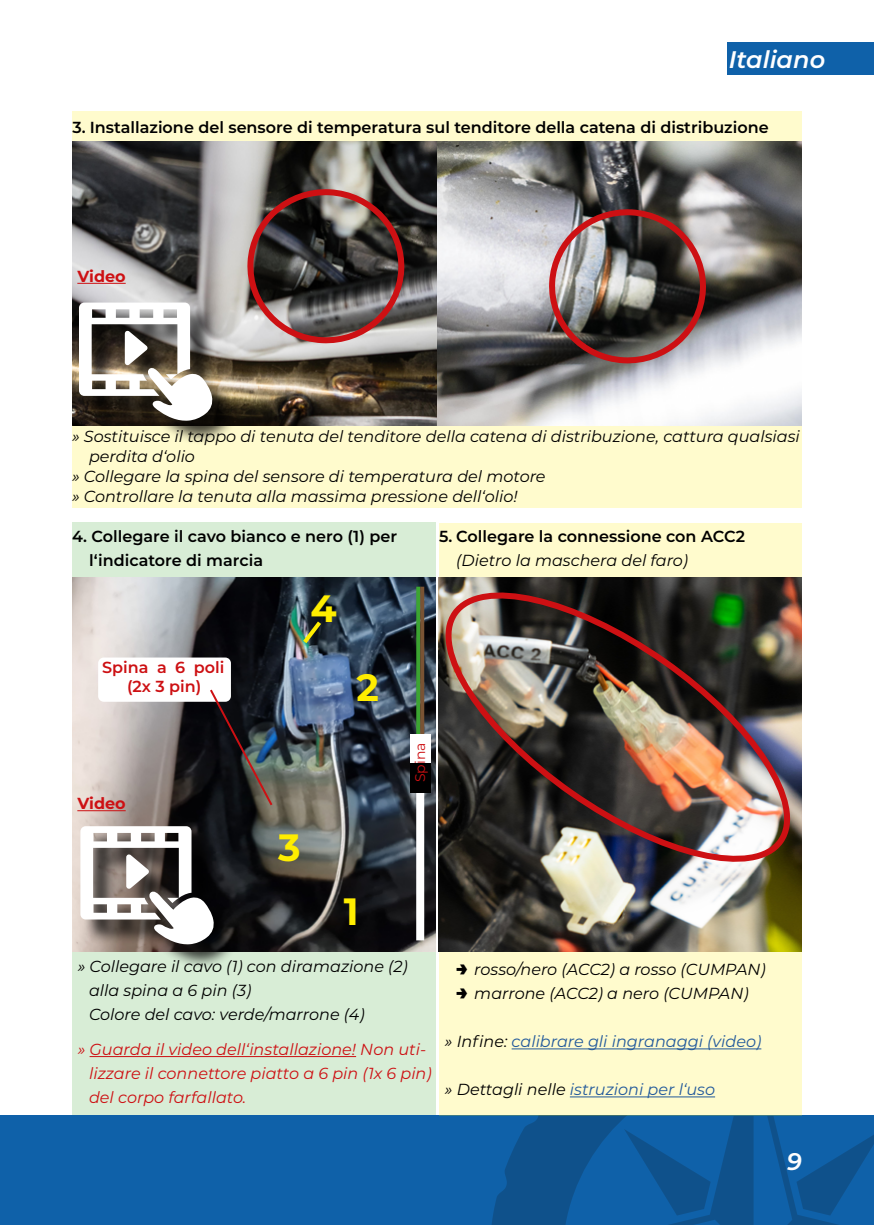
<style>
.page{position:relative;width:874px;height:1225px;background:#fff}
.page>*{position:absolute;margin:0;border:0;box-sizing:border-box;transform-origin:0 0}
.t1{font:700 38px "Montserrat";color:#ffed00}
.t2{font:italic 600 24px "Montserrat";color:#fff}
.t3{font:italic 600 24px "Montserrat";color:#fdfdfd}
.t4{font:italic 16px/24px "Montserrat";color:#000}
.t5{font:600 16px/24px "Montserrat";color:#000}
.t6{font:italic 16px/24px "Montserrat";color:#cd1013}
.t7{font:italic 16px "Montserrat";color:#22599b}
.t8{font:600 16px/19.2px "Montserrat";color:#cd1013;text-align:center}
.t9{font:700 16px "Montserrat";color:#cd1013}
.t10{font:14px "Montserrat";color:#cd1013}
.s1{font-weight:900;font-style:normal;font-size:20px}
.s2{color:#000}
</style>
<div class="page">
<div style="left:0;top:1115px;width:873px;height:110px;background:#0f61a9"></div>
<svg style="left:488px;top:1115px;width:385px;height:110px"></svg>
<div style="left:727px;top:43px;width:146px;height:32px;background:#0f61a9"></div>
<div style="left:72px;top:523px;width:363px;height:592px;background:#d8edd6"></div>
<div style="left:439px;top:523px;width:362px;height:592px;background:#fffbcd"></div>
<div style="left:72px;top:111px;width:729px;height:396px;background:#fffbcd"></div>
<img style="left:72px;top:142px;width:729px;height:283px">
<svg style="left:242px;top:184px;width:165px;height:165px;background:#6b5755"></svg>
<img style="left:543px;top:204px;width:165px;height:165px">
<img style="left:72px;top:577px;width:363px;height:375px">
<hr style="left:77px;top:810px;width:49px;height:1px;background:#cd1013">
<img style="left:438px;top:877px;width:363px;height:75px">
<img style="left:421px;top:577px;width:381px;height:300px">
<hr style="left:77px;top:283px;width:49px;height:1px;background:#cd1013">
<hr style="left:90px;top:1056px;width:266px;height:1px;background:#cd1013">
<hr style="left:511px;top:1048px;width:250px;height:1px;background:#22599b">
<hr style="left:569px;top:1096px;width:145px;height:1px;background:#22599b">
<svg style="left:299px;top:617px;width:26px;height:30px"></svg>
<svg style="left:416px;top:586px;width:4px;height:148px"></svg>
<svg style="left:420px;top:586px;width:4px;height:148px"></svg>
<div style="left:416px;top:763px;width:8px;height:177px;background:#fff"></div>
<div style="left:409px;top:734px;width:21px;height:29px;background:#fff"></div>
<div style="left:409px;top:763px;width:21px;height:30px;background:#000"></div>
<div style="left:98px;top:657px;width:133px;height:45px;background:#fff;border-radius:6px"></div>
<svg style="left:208px;top:687px;width:66px;height:120px;background:#2d2c30"></svg>
<div style="left:83px;top:829px;width:155px;height:140px;background:#000;opacity:.75"></div>
<svg style="left:80px;top:826px;width:134px;height:118px;background:#9b9694"></svg>
<div style="left:81px;top:305px;width:156px;height:141px;background:#000;opacity:.75"></div>
<svg style="left:79px;top:302px;width:133px;height:119px;background:#9c9893"></svg>
<h2 class="t2" style="left:728px;top:42px;width:98px">Italiano</h2>
<p class="t5" style="left:73px;top:114px;width:697px">3. Installazione del sensore di temperatura sul tenditore della catena di distribuzione</p>
<p class="t9" style="left:77px;top:264px;width:50px">Video</p>
<p class="t4" style="left:72px;top:423px;width:729px">» Sostituisce il tappo di tenuta del tenditore della catena di distribuzione, cattura qualsiasi</p>
<p class="t4" style="left:89px;top:443px;width:107px">perdita d‘olio</p>
<p class="t4" style="left:72px;top:463px;width:475px">» Collegare la spina del sensore di temperatura del motore</p>
<p class="t4" style="left:72px;top:483px;width:447px">» Controllare la tenuta alla massima pressione dell‘olio!</p>
<p class="t5" style="left:89px;top:523px;width:309px;text-indent:-17px">4. Collegare il cavo bianco e nero (1) per l‘indicatore di marcia</p>
<p class="t8" style="left:102px;top:657px;width:124px">Spina a 6 poli (2x 3 pin)</p>
<h1 class="t1" style="left:310px;top:581px;width:28px">4</h1>
<h1 class="t1" style="left:356px;top:660px;width:24px">2</h1>
<p class="t5" style="left:439px;top:523px;width:307px">5. Collegare la connessione con ACC2</p>
<p class="t4" style="left:456px;top:548px;width:233px">(Dietro la maschera del faro)</p>
<p class="t9" style="left:77px;top:792px;width:50px">Video</p>
<h1 class="t1" style="left:278px;top:819px;width:24px">3</h1>
<p class="t10" style="left:410px;top:782px;width:41px;rotate:-90deg">Spina</p>
<h1 class="t1" style="left:344px;top:884px;width:16px">1</h1>
<p class="t4" style="left:89px;top:953px;width:320px;text-indent:-11px">» Collegare il cavo (1) con diramazione (2) alla spina a 6 pin (3)<br>Colore del cavo: verde/marrone (4)</p>
<p class="t6" style="left:89px;top:1036px;width:344px;text-indent:-11px">» Guarda il video dell‘installazione! Non uti&shy;lizzare il connettore piatto a 6 pin (1x 6 pin) del corpo farfallato.</p>
<p class="t4" style="left:456px;top:957px;width:311px"><span class="s1">→</span> rosso/nero (ACC2) a rosso (CUMPAN)</p>
<p class="t4" style="left:456px;top:981px;width:294px"><span class="s1">→</span> marrone (ACC2) a nero (CUMPAN)</p>
<p class="t7" style="left:444px;top:1030px;width:318px"><span class="s2">» Infine:</span> calibrare gli ingranaggi (video)</p>
<p class="t7" style="left:444px;top:1078px;width:271px"><span class="s2">» Dettagli nelle</span> istruzioni per l‘uso</p>
<h2 class="t3" style="left:786px;top:1144px;width:17px">9</h2>
</div>
